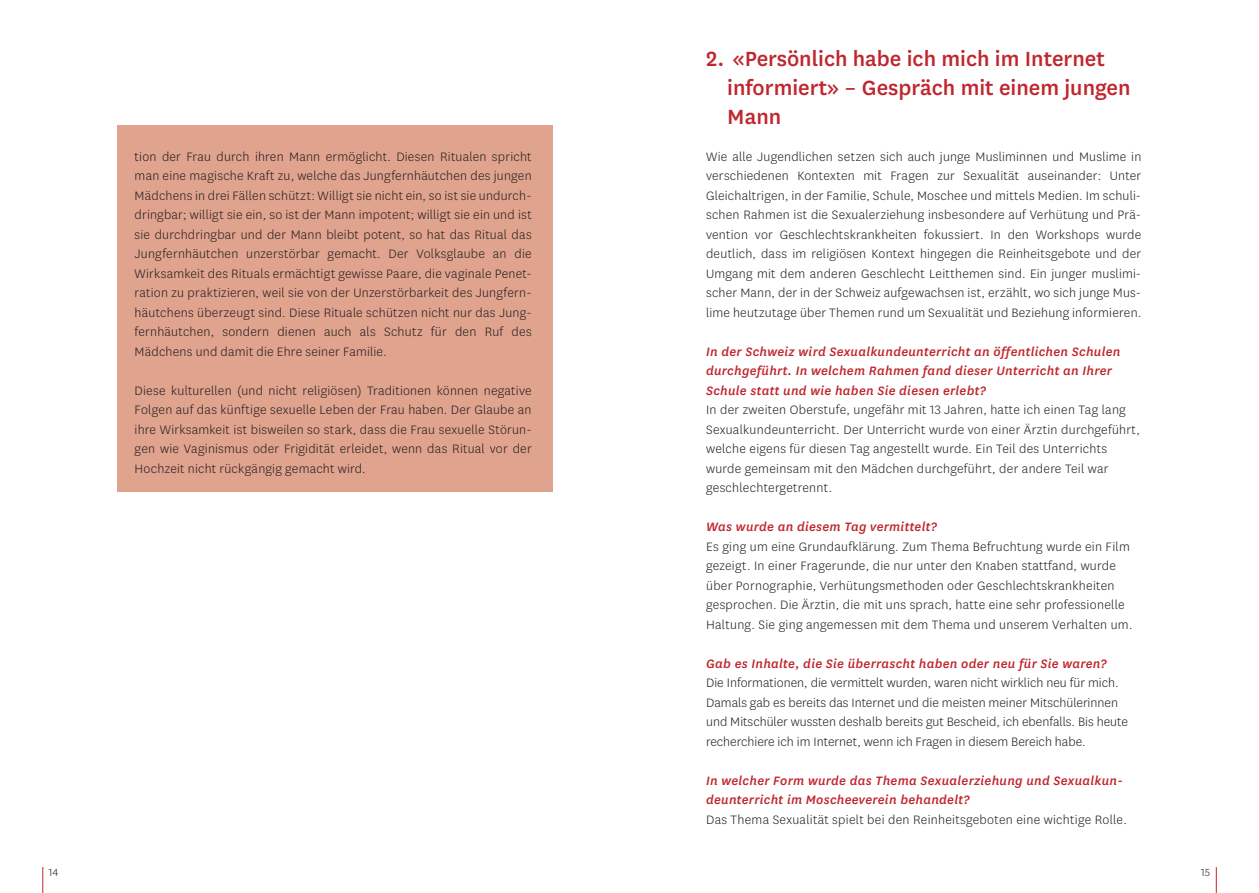
<style>
.page{position:relative;width:1259px;height:893px;background:#fff}
.page>*{position:absolute;margin:0;border:0;box-sizing:border-box;transform-origin:0 0}
.rote_Ueberschrift_Ni{font:500 24px/28.8px "National Uni Fr";color:#c0262d}
.Lauftext_Blocksatz{font:300 14.25px/19.5px "National Uni Fr";letter-spacing:.015em;color:#231f20;text-align:justify}
.Antwort_Interview{font:300 14.25px/19.5px "National Uni Fr";letter-spacing:.02em;color:#231f20}
.Frage_Interview-rot{font:italic 500 14.25px/19.5px "National Uni Fr";letter-spacing:.02em;color:#c0262d}
.Antwort_Interview-2{font:300 14.25px/19.5px "National Uni Fr";color:#231f20}
.t1{font:300 12px "National Uni Fr";color:#231f20}
</style>
<div class="page">
<svg style="left:43px;top:867px;width:1px;height:26px"></svg>
<svg style="left:1216px;top:867px;width:1px;height:26px"></svg>
<div style="left:118px;top:125px;width:435px;height:367px;background:#e0a38e"></div>
<p class="Lauftext_Blocksatz" style="left:135px;top:146px;width:398px">tion der Frau durch ihren Mann ermöglicht. Diesen Ritualen spricht man eine magische Kraft zu, welche das Jungfernhäutchen des jungen Mädchens in drei Fällen schützt: Willigt sie nicht ein, so ist sie undurch&shy;dringbar; willigt sie ein, so ist der Mann impotent; willigt sie ein und ist sie durchdringbar und der Mann bleibt potent, so hat das Ritual das Jungfernhäutchen unzerstörbar gemacht. Der Volksglaube an die Wirksamkeit des Rituals ermächtigt gewisse Paare, die vaginale Penet&shy;ration zu praktizieren, weil sie von der Unzerstörbarkeit des Jungfern&shy;häutchens überzeugt sind. Diese Rituale schützen nicht nur das Jung&shy;fernhäutchen, sondern dienen auch als Schutz für den Ruf des Mädchens und damit die Ehre seiner Familie.</p>
<p class="Lauftext_Blocksatz" style="left:135px;top:380px;width:398px">Diese kulturellen (und nicht religiösen) Traditionen können negative Folgen auf das künftige sexuelle Leben der Frau haben. Der Glaube an ihre Wirksamkeit ist bisweilen so stark, dass die Frau sexuelle Störun&shy;gen wie Vaginismus oder Frigidität erleidet, wenn das Ritual vor der Hochzeit nicht rückgängig gemacht wird.</p>
<p class="rote_Ueberschrift_Ni" style="left:727px;top:43px;width:405px;text-indent:-21px">2. «Persönlich habe ich mich im Internet informiert» – Gespräch mit einem jungen<br>Mann</p>
<p class="Lauftext_Blocksatz" style="left:706px;top:146px;width:437px">Wie alle Jugendlichen setzen sich auch junge Musliminnen und Muslime in verschiedenen Kontexten mit Fragen zur Sexualität auseinander: Unter Gleichaltrigen, in der Familie, Schule, Moschee und mittels Medien. Im schuli&shy;schen Rahmen ist die Sexualerziehung insbesondere auf Verhütung und Prä&shy;vention vor Geschlechtskrankheiten fokussiert. In den Workshops wurde deutlich, dass im religiösen Kontext hingegen die Reinheitsgebote und der Umgang mit dem anderen Geschlecht Leitthemen sind. Ein junger muslimi&shy;scher Mann, der in der Schweiz aufgewachsen ist, erzählt, wo sich junge Mus&shy;lime heutzutage über Themen rund um Sexualität und Beziehung informieren.</p>
<p class="Frage_Interview-rot" style="left:706px;top:341px;width:416px">In der Schweiz wird Sexualkundeunterricht an öffentlichen Schulen durchgeführt. In welchem Rahmen fand dieser Unterricht an Ihrer<br>Schule statt und wie haben Sie diesen erlebt?</p>
<p class="Antwort_Interview" style="left:706px;top:399px;width:435px">In der zweiten Oberstufe, ungefähr mit 13 Jahren, hatte ich einen Tag lang Sexualkundeunterricht. Der Unterricht wurde von einer Ärztin durchgeführt, welche eigens für diesen Tag angestellt wurde. Ein Teil des Unterrichts wurde gemeinsam mit den Mädchen durchgeführt, der andere Teil war geschlechtergetrennt.</p>
<p class="Frage_Interview-rot" style="left:706px;top:516px;width:232px">Was wurde an diesem Tag vermittelt?</p>
<p class="Antwort_Interview" style="left:706px;top:536px;width:428px">Es ging um eine Grundaufklärung. Zum Thema Befruchtung wurde ein Film gezeigt. In einer Fragerunde, die nur unter den Knaben stattfand, wurde über Pornographie, Verhütungsmethoden oder Geschlechtskrankheiten gesprochen. Die Ärztin, die mit uns sprach, hatte eine sehr professionelle Haltung. Sie ging angemessen mit dem Thema und unserem Verhalten um.</p>
<p class="Frage_Interview-rot" style="left:706px;top:653px;width:402px">Gab es Inhalte, die Sie überrascht haben oder neu für Sie waren?</p>
<p class="Antwort_Interview-2" style="left:706px;top:672px;width:423px">Die Informationen, die vermittelt wurden, waren nicht wirklich neu für mich.<br>Damals gab es bereits das Internet und die meisten meiner Mitschülerinnen und Mitschüler wussten deshalb bereits gut Bescheid, ich ebenfalls. Bis heute recherchiere ich im Internet, wenn ich Fragen in diesem Bereich habe.</p>
<p class="Frage_Interview-rot" style="left:706px;top:770px;width:418px">In welcher Form wurde das Thema Sexualerziehung und Sexualkun&shy;deunterricht im Moscheeverein behandelt?</p>
<p class="Antwort_Interview" style="left:706px;top:809px;width:422px">Das Thema Sexualität spielt bei den Reinheitsgeboten eine wichtige Rolle.</p>
<p class="t1" style="left:49px;top:865px;width:11px">14</p>
<p class="t1" style="left:1201px;top:865px;width:10px">15</p>
</div>
